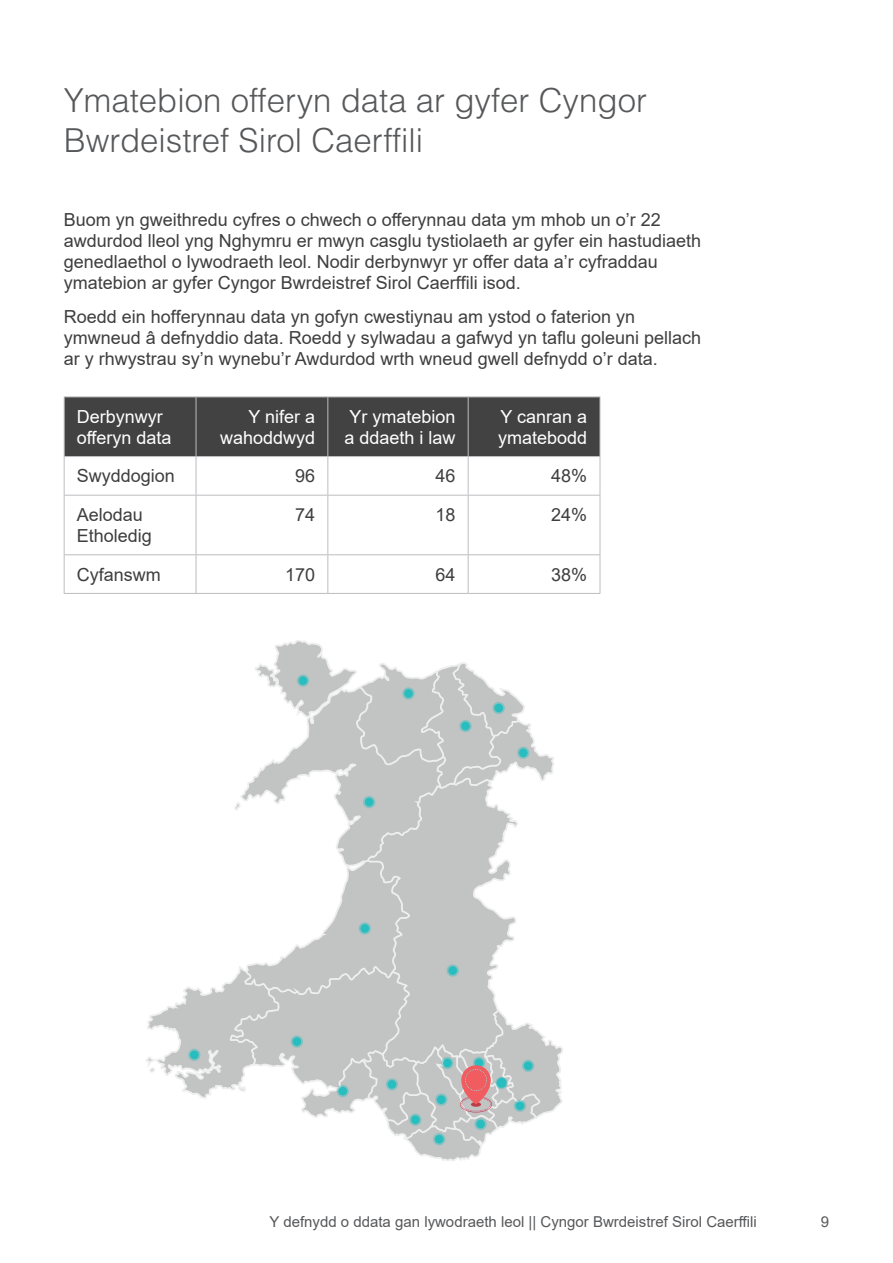
<style>
.page{position:relative;width:893px;height:1263px;background:#fff}
.page>*{position:absolute;margin:0;border:0;box-sizing:border-box;transform-origin:0 0}
.body{font:300 33px/39.6px "Helvetica LT Std";color:#57585a}
.body-2{font:18px/21px "Arial";color:#3e3e3f}
.body-3{font:18px/21px "Arial";color:#fff}
.t1{font:15px "Arial";color:#57585a}
</style>
<div class="page">
<div style="left:65px;top:397px;width:535px;height:59px;background:#424242"></div>
<svg style="left:65px;top:457px;width:535px;height:136px"></svg>
<hr style="left:64px;top:396px;width:132px;height:1px;background:#bcbdc0">
<hr style="left:64px;top:397px;width:1px;height:59px;background:#bcbdc0">
<hr style="left:196px;top:396px;width:132px;height:1px;background:#bcbdc0">
<hr style="left:196px;top:397px;width:1px;height:59px;background:#bcbdc0">
<hr style="left:328px;top:396px;width:140px;height:1px;background:#bcbdc0">
<hr style="left:327px;top:397px;width:1px;height:59px;background:#bcbdc0">
<hr style="left:468px;top:396px;width:132px;height:1px;background:#bcbdc0">
<hr style="left:468px;top:397px;width:1px;height:59px;background:#bcbdc0">
<hr style="left:600px;top:397px;width:1px;height:59px;background:#bcbdc0">
<hr style="left:64px;top:456px;width:132px;height:1px;background:#bcbdc0">
<hr style="left:64px;top:457px;width:1px;height:38px;background:#bcbdc0">
<hr style="left:196px;top:456px;width:132px;height:1px;background:#bcbdc0">
<hr style="left:196px;top:457px;width:1px;height:38px;background:#bcbdc0">
<hr style="left:328px;top:456px;width:140px;height:1px;background:#bcbdc0">
<hr style="left:327px;top:457px;width:1px;height:38px;background:#bcbdc0">
<hr style="left:468px;top:456px;width:132px;height:1px;background:#bcbdc0">
<hr style="left:468px;top:457px;width:1px;height:38px;background:#bcbdc0">
<hr style="left:600px;top:457px;width:1px;height:38px;background:#bcbdc0">
<hr style="left:64px;top:495px;width:132px;height:1px;background:#bcbdc0">
<hr style="left:64px;top:495px;width:1px;height:59px;background:#bcbdc0">
<hr style="left:196px;top:495px;width:132px;height:1px;background:#bcbdc0">
<hr style="left:196px;top:495px;width:1px;height:59px;background:#bcbdc0">
<hr style="left:328px;top:495px;width:140px;height:1px;background:#bcbdc0">
<hr style="left:327px;top:495px;width:1px;height:59px;background:#bcbdc0">
<hr style="left:468px;top:495px;width:132px;height:1px;background:#bcbdc0">
<hr style="left:468px;top:495px;width:1px;height:59px;background:#bcbdc0">
<hr style="left:600px;top:495px;width:1px;height:59px;background:#bcbdc0">
<hr style="left:64px;top:554px;width:132px;height:1px;background:#bcbdc0">
<hr style="left:64px;top:555px;width:1px;height:38px;background:#bcbdc0">
<hr style="left:196px;top:554px;width:132px;height:1px;background:#bcbdc0">
<hr style="left:196px;top:555px;width:1px;height:38px;background:#bcbdc0">
<hr style="left:328px;top:554px;width:140px;height:1px;background:#bcbdc0">
<hr style="left:327px;top:555px;width:1px;height:38px;background:#bcbdc0">
<hr style="left:468px;top:554px;width:132px;height:1px;background:#bcbdc0">
<hr style="left:468px;top:555px;width:1px;height:38px;background:#bcbdc0">
<hr style="left:600px;top:555px;width:1px;height:38px;background:#bcbdc0">
<hr style="left:64px;top:593px;width:132px;height:1px;background:#bcbdc0">
<hr style="left:196px;top:593px;width:132px;height:1px;background:#bcbdc0">
<hr style="left:328px;top:593px;width:140px;height:1px;background:#bcbdc0">
<hr style="left:468px;top:593px;width:132px;height:1px;background:#bcbdc0">
<svg style="left:146px;top:640px;width:417px;height:521px"></svg>
<p class="body" style="left:64px;top:80px;width:585px">Ymatebion offeryn data ar gyfer Cyngor<br>Bwrdeistref Sirol Caerffili</p>
<p class="body-2" style="left:64px;top:209px;width:639px">Buom yn gweithredu cyfres o chwech o offerynnau data ym mhob un o’r 22 awdurdod lleol yng Nghymru er mwyn casglu tystiolaeth ar gyfer ein hastudiaeth genedlaethol o lywodraeth leol. Nodir derbynwyr yr offer data a’r cyfraddau ymatebion ar gyfer Cyngor Bwrdeistref Sirol Caerffili isod.</p>
<p class="body-2" style="left:64px;top:306px;width:639px">Roedd ein hofferynnau data yn gofyn cwestiynau am ystod o faterion yn ymwneud â defnyddio data. Roedd y sylwadau a gafwyd yn taflu goleuni pellach ar y rhwystrau sy’n wynebu’r Awdurdod wrth wneud gwell defnydd o’r data.</p>
<p class="body-3" style="left:77px;top:406px;width:96px">Derbynwyr offeryn data</p>
<p class="body-3" style="left:220px;top:406px;width:97px;text-align:right">Y nifer a wahoddwyd</p>
<p class="body-3" style="left:344px;top:406px;width:113px">Yr ymatebion a ddaeth i law</p>
<p class="body-3" style="left:498px;top:406px;width:91px">Y canran a ymatebodd</p>
<p class="body-2" style="left:77px;top:465px;width:100px">Swyddogion</p>
<p class="body-2" style="left:295px;top:465px;width:22px">96</p>
<p class="body-2" style="left:435px;top:465px;width:22px">46</p>
<p class="body-2" style="left:551px;top:465px;width:38px">48%</p>
<p class="body-2" style="left:77px;top:504px;width:77px">Aelodau<br>Etholedig</p>
<p class="body-2" style="left:295px;top:504px;width:22px">74</p>
<p class="body-2" style="left:435px;top:504px;width:22px">18</p>
<p class="body-2" style="left:551px;top:504px;width:38px">24%</p>
<p class="body-2" style="left:77px;top:564px;width:86px">Cyfanswm</p>
<p class="body-2" style="left:285px;top:564px;width:32px">170</p>
<p class="body-2" style="left:435px;top:564px;width:22px">64</p>
<p class="body-2" style="left:551px;top:564px;width:38px">38%</p>
<p class="t1" style="left:269px;top:1212px;width:489px">Y defnydd o ddata gan lywodraeth leol || Cyngor Bwrdeistref Sirol Caerffili</p>
<p class="t1" style="left:821px;top:1212px;width:10px">9</p>
</div>
